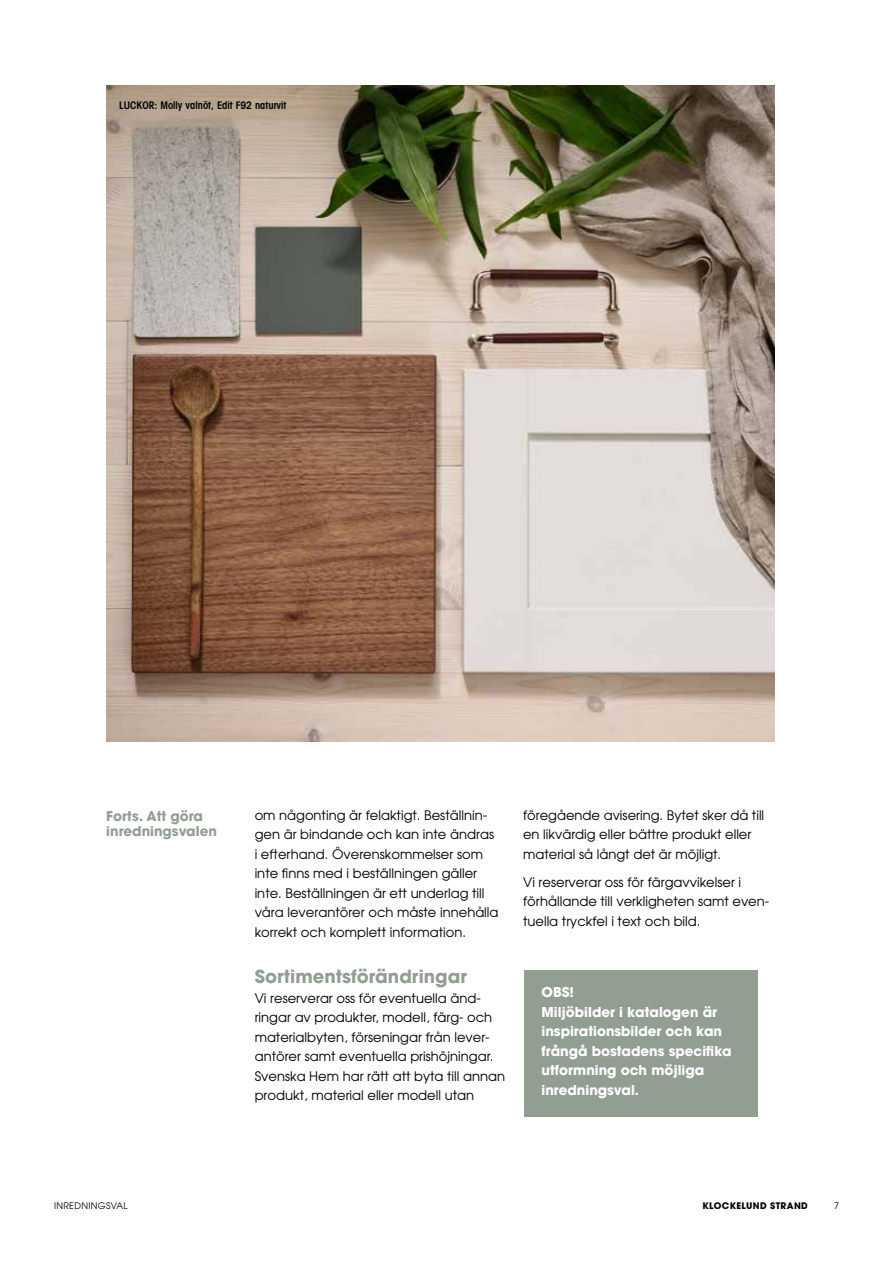
<style>
.page{position:relative;width:893px;height:1263px;background:#fff}
.page>*{position:absolute;margin:0;border:0;box-sizing:border-box;transform-origin:0 0}
.t1{font:700 18px "Avant Garde";color:#939e93}
.t2{font:700 13.5px/19.5px "Avant Garde";color:#fff}
.t3{font:700 13.5px/15px "Avant Garde";color:#939e93}
.t4{font:13.2px/19.5px "Avant Garde";color:#000}
.t5{font:600 condensed 10.5px "Avant Garde";color:#000}
.t6{font:700 9px "Avant Garde";letter-spacing:.04em;color:#000}
.t7{font:9px "Avant Garde";letter-spacing:.04em;color:#000}
</style>
<div class="page">
<img style="left:107px;top:85px;width:668px;height:656px">
<div style="left:525px;top:970px;width:233px;height:146px;background:#939e93"></div>
<p class="t5" style="left:119px;top:99px;width:169px">LUCKOR: Molly valnöt, Edit F92 naturvit</p>
<p class="t3" style="left:106px;top:808px;width:112px">Forts. Att göra inredningsvalen</p>
<p class="t4" style="left:255px;top:805px;width:245px">om någonting är felaktigt. Beställnin&shy;gen är bindande och kan inte ändras i efterhand. Överenskommelser som inte finns med i beställningen gäller inte. Beställningen är ett underlag till våra leverantörer och måste innehålla korrekt och komplett information.</p>
<h1 class="t1" style="left:255px;top:965px;width:214px">Sortimentsförändringar</h1>
<p class="t4" style="left:255px;top:988px;width:252px">Vi reserverar oss för eventuella änd&shy;ringar av produkter, modell, färg- och materialbyten, förseningar från lever&shy;antörer samt eventuella prishöjningar.<br>Svenska Hem har rätt att byta till annan produkt, material eller modell utan</p>
<p class="t4" style="left:523px;top:805px;width:243px">föregående avisering. Bytet sker då till en likvärdig eller bättre produkt eller material så långt det är möjligt.</p>
<p class="t4" style="left:523px;top:872px;width:248px">Vi reserverar oss för färgavvikelser i förhållande till verkligheten samt even&shy;tuella tryckfel i text och bild.</p>
<p class="t2" style="left:542px;top:982px;width:192px">OBS!<br>Miljöbilder i katalogen är inspirationsbilder och kan frångå bostadens specifika utformning och möjliga inredningsval.</p>
<p class="t7" style="left:54px;top:1200px;width:75px">INREDNINGSVAL</p>
<p class="t6" style="left:702px;top:1200px;width:107px">KLOCKELUND STRAND</p>
<p class="t7" style="left:834px;top:1200px;width:6px">7</p>
</div>
